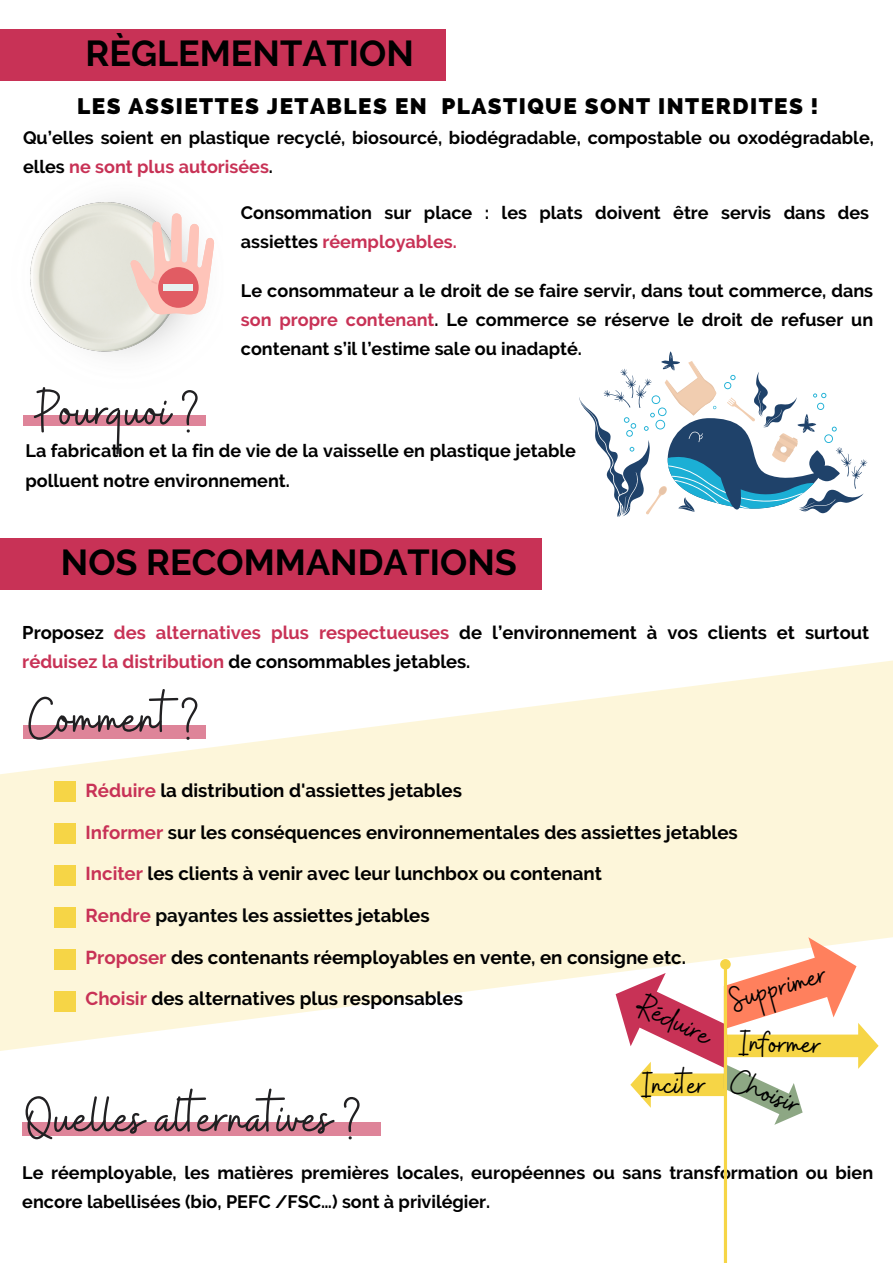
<style>
.page{position:relative;width:893px;height:1264px;background:#fff}
.page>*{position:absolute;margin:0;border:0;box-sizing:border-box;transform-origin:0 0}
.t1{font:60px "Buffalo";color:#212022}
.t2{font:36.9px "Buffalo";color:#000}
.t3{font:700 36px "Raleway";color:#000}
.t4{font:800 22.5px "Raleway";letter-spacing:.065em;color:#000}
.t5{font:700 18.6px "Raleway";color:#000}
.t6{font:700 18.3px/29.2px "Raleway";color:#000}
.t7{font:700 18px/29.2px "Raleway";color:#000}
.s1{color:#c83256}
.s2{color:#040606}
</style>
<div class="page">
<div style="left:0;top:538px;width:542px;height:52px;background:#c83256"></div>
<svg style="left:0;top:660px;width:892px;height:391px;fill:#fdf6da"></svg>
<div style="left:0;top:29px;width:446px;height:52px;background:#c83256"></div>
<div style="left:22px;top:1122px;width:359px;height:13px;background:#de8499"></div>
<div style="left:54px;top:780px;width:21px;height:21px;background:#f6d546"></div>
<div style="left:54px;top:822px;width:21px;height:21px;background:#f6d546"></div>
<div style="left:54px;top:864px;width:21px;height:21px;background:#f6d546"></div>
<div style="left:54px;top:906px;width:21px;height:21px;background:#f6d546"></div>
<div style="left:54px;top:948px;width:21px;height:21px;background:#f6d546"></div>
<div style="left:23px;top:725px;width:182px;height:14px;background:#de8499"></div>
<svg style="left:579px;top:351px;width:288px;height:166px"></svg>
<svg style="left:615px;top:937px;width:263px;height:325px"></svg>
<div style="left:23px;top:415px;width:182px;height:11px;background:#de8499"></div>
<img style="left:30px;top:200px;width:163px;height:154px">
<svg style="left:130px;top:211px;width:85px;height:103px"></svg>
<div style="left:54px;top:991px;width:21px;height:20px;background:#f6d546"></div>
<p class="t3" style="left:85px;top:32px;width:330px">RÈGLEMENTATION</p>
<p class="t4" style="left:77px;top:93px;width:742px">LES ASSIETTES JETABLES EN PLASTIQUE SONT INTERDITES !</p>
<p class="t7" style="left:23px;top:123px;width:852px">Qu’elles soient en plastique recyclé, biosourcé, biodégradable, compostable ou oxodégradable, elles <span class="s1">ne sont plus autorisées</span>.</p>
<p class="t7" style="left:241px;top:197px;width:629px">Consommation sur place : les plats doivent être servis dans des assiettes <span class="s1">réemployables.</span></p>
<p class="t7" style="left:241px;top:276px;width:633px;text-align:justify">Le consommateur a le droit de se faire servir, dans tout commerce, dans <span class="s1">son propre contenant</span>. Le commerce se réserve le droit de refuser un contenant s’il l’estime sale ou inadapté.</p>
<p class="t1" style="left:34px;top:372px;width:165px">Pourquoi ?</p>
<p class="t7" style="left:26px;top:436px;width:552px">La fabrication et la fin de vie de la vaisselle en plastique jetable polluent notre environnement.</p>
<p class="t3" style="left:61px;top:541px;width:457px">NOS RECOMMANDATIONS</p>
<p class="t6" style="left:22px;top:617px;width:848px">Proposez <span class="s1">des alternatives plus respectueuses</span> de l’environnement à vos clients et surtout <span class="s1">réduisez la distribution</span> de consommables jetables.</p>
<p class="t1" style="left:28px;top:679px;width:170px">Comment ?</p>
<p class="t5" style="left:85px;top:779px;width:378px"><span class="s1">Réduire</span> la distribution d'assiettes jetables</p>
<p class="t5" style="left:85px;top:821px;width:653px"><span class="s1">Informer</span> sur les conséquences environnementales des assiettes jetables</p>
<p class="t5" style="left:85px;top:863px;width:518px"><span class="s1">Inciter</span> <span class="s2">l</span>es clients à venir avec leur lunchbox ou contenant</p>
<p class="t5" style="left:85px;top:904px;width:345px"><span class="s1">Rendre</span> <span class="s2">payantes le</span>s assiettes jetables</p>
<p class="t5" style="left:85px;top:946px;width:602px"><span class="s1">Proposer</span> des contenants réemployables en vente, en consigne etc.</p>
<p class="t5" style="left:85px;top:987px;width:379px"><span class="s1">Choisir</span> des alternatives plus responsables</p>
<p class="t2" style="left:724px;top:977px;width:100px;rotate:-16deg">Supprimer</p>
<p class="t2" style="left:649px;top:982px;width:79px;rotate:25deg">Réduire</p>
<p class="t2" style="left:739px;top:1019px;width:84px;rotate:1deg">Informer</p>
<p class="t1" style="left:26px;top:1079px;width:335px">Quelles alternatives ?</p>
<p class="t2" style="left:641px;top:1060px;width:66px">Inciter</p>
<p class="t2" style="left:741px;top:1056px;width:73px;rotate:22deg">Choisir</p>
<p class="t7" style="left:22px;top:1157px;width:852px">Le réemployable, les matières premières locales, européennes ou sans transformation ou bien encore labellisées (bio, PEFC /FSC…) sont à privilégier.</p>
</div>
